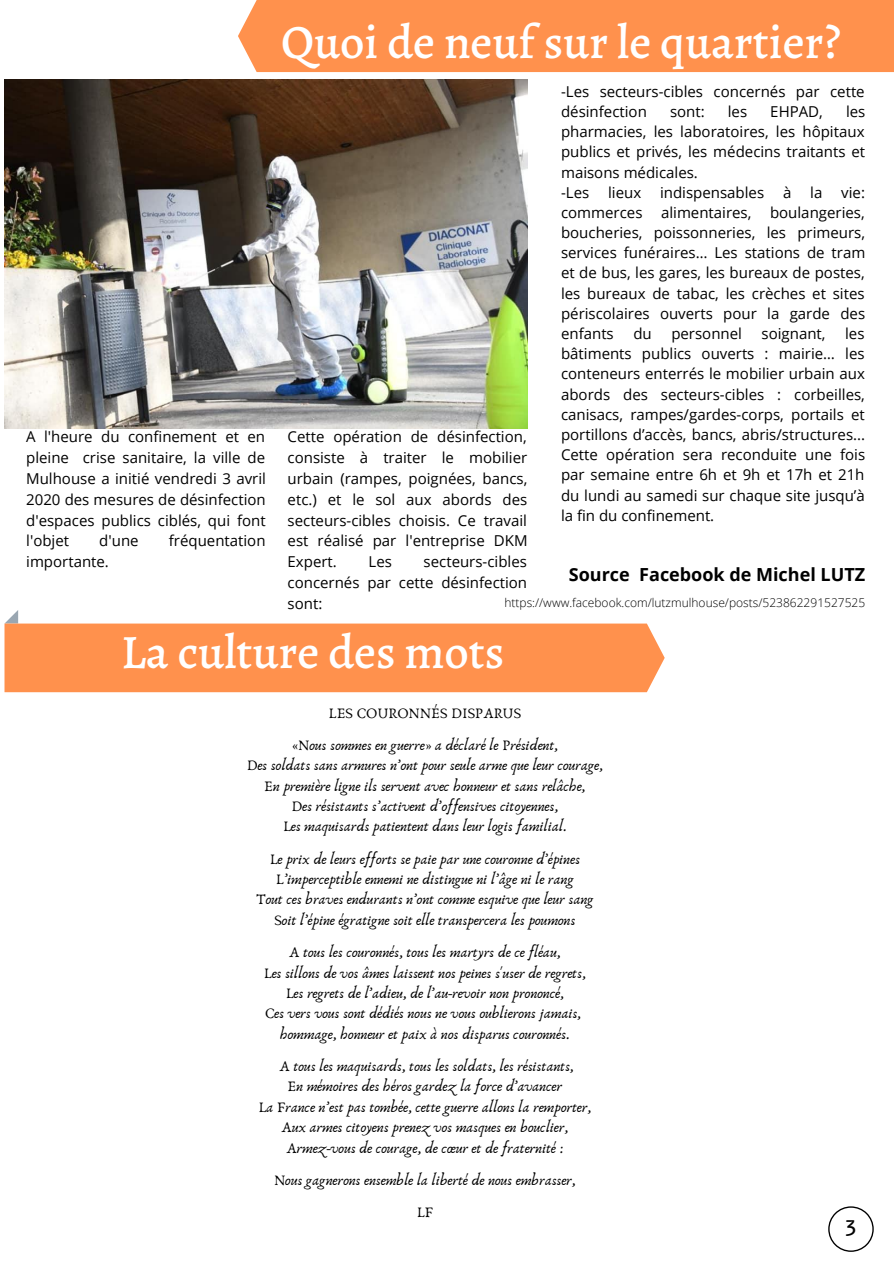
<style>
.page{position:relative;width:894px;height:1264px;background:#fff}
.page>*{position:absolute;margin:0;border:0;box-sizing:border-box;transform-origin:0 0}
.t1{font:500 48px "Alegreya";color:#fff}
.t2{font:21px "B612";color:#000}
.t3{font:700 18px "Open Sans";color:#000}
.t4{font:15px/20.2px "Open Sans";color:#000;text-align:justify}
.t5{font:15px/20.4px "Anaktoria";color:#000;text-align:center}
.t6{font:300 12px "Open Sans";color:#000}
</style>
<div class="page">
<svg style="left:828px;top:1206px;width:45px;height:45px"></svg>
<div style="left:238px;top:0;width:655px;height:72px;background:#ff914d"></div>
<svg style="left:5px;top:610px;width:13px;height:13px"></svg>
<div style="left:5px;top:623px;width:659px;height:69px;background:#ff914d"></div>
<img style="left:4px;top:79px;width:523px;height:349px">
<p class="t4" style="left:26px;top:426px;width:241px;line-height:20.9px">A l'heure du confinement et en pleine crise sanitaire, la ville de Mulhouse a initié vendredi 3 avril 2020 des mesures de désinfection d'espaces publics ciblés, qui font l'objet</p>
<p class="t4" style="left:99px;top:530px;width:41px">d'une</p>
<p class="t4" style="left:169px;top:530px;width:98px">fréquentation</p>
<p class="t4" style="left:26px;top:551px;width:84px">importante.</p>
<h1 class="t1" style="left:281px;top:9px;width:561px">Quoi de neuf sur le quartier?</h1>
<p class="t4" style="left:561px;top:81px;width:305px">-Les secteurs-cibles concernés par cette désinfection</p>
<p class="t4" style="left:561px;top:101px;width:306px;text-align:left;text-indent:285px">les pharmacies, les laboratoires, les hôpitaux publics et privés, les médecins traitants et maisons médicales.<br>-Les</p>
<p class="t4" style="left:669px;top:101px;width:36px">sont:</p>
<p class="t4" style="left:727px;top:101px;width:21px">les</p>
<p class="t4" style="left:770px;top:101px;width:54px">EHPAD,</p>
<p class="t4" style="left:608px;top:182px;width:35px">lieux</p>
<p class="t4" style="left:660px;top:182px;width:106px">indispensables</p>
<p class="t4" style="left:782px;top:182px;width:10px">à</p>
<p class="t4" style="left:810px;top:182px;width:14px">la</p>
<p class="t4" style="left:561px;top:182px;width:306px;text-indent:280px">vie: commerces alimentaires, boulangeries, boucheries, poissonneries, les primeurs, services funéraires… Les stations de tram et de bus, les gares, les bureaux de postes, les bureaux de tabac, les crèches et sites périscolaires ouverts pour la garde des enfants</p>
<p class="t4" style="left:561px;top:323px;width:305px;text-indent:284px">les bâtiments publics ouverts : mairie… les conteneurs enterrés le mobilier urbain aux abords des secteurs-cibles : corbeilles, canisacs, rampes/gardes-corps, portails et portillons d’accès, bancs, abris/structures...<br>Cette opération sera reconduite une fois par semaine entre 6h et 9h et 17h et 21h du lundi au samedi sur chaque site jusqu’à la fin du confinement.</p>
<p class="t4" style="left:633px;top:323px;width:20px">du</p>
<p class="t4" style="left:671px;top:323px;width:72px">personnel</p>
<p class="t4" style="left:761px;top:323px;width:65px">soignant,</p>
<p class="t4" style="left:287px;top:426px;width:241px;line-height:20.9px">Cette opération de désinfection, consiste à traiter le mobilier urbain (rampes, poignées, bancs, etc.) et le sol aux abords des secteurs-cibles choisis. Ce travail est réalisé par l'entreprise DKM Expert.</p>
<p class="t4" style="left:287px;top:551px;width:241px;line-height:20.9px;text-indent:136px">secteurs-cibles concernés par cette désinfection sont:</p>
<p class="t3" style="left:568px;top:561px;width:298px">Source Facebook de Michel LUTZ</p>
<p class="t4" style="left:368px;top:551px;width:25px">Les</p>
<p class="t6" style="left:504px;top:594px;width:362px">https://www.facebook.com/lutzmulhouse/posts/523862291527525</p>
<h1 class="t1" style="left:121px;top:619px;width:384px">La culture des mots</h1>
<p class="t5" style="left:291px;top:697px;width:268px;line-height:32.2px">LES COURONNÉS DISPARUS<br>«Nous sommes en guerre» a déclaré le Président,</p>
<p class="t5" style="left:247px;top:755px;width:358px">Des soldats sans armures n’ont pour seule arme que leur courage, En première ligne ils servent avec honneur et sans relâche,<br>Des résistants s’activent d’offensives citoyennes,<br>Les maquisards patientent dans leur logis familial.</p>
<p class="t5" style="left:256px;top:849px;width:339px">Le prix de leurs efforts se paie par une couronne d’épines L’imperceptible ennemi ne distingue ni l’âge ni le rang<br>Tout ces braves endurants n’ont comme esquive que leur sang Soit l’épine égratigne soit elle transpercera les poumons</p>
<p class="t5" style="left:264px;top:942px;width:323px">A tous les couronnés, tous les martyrs de ce fléau,<br>Les sillons de vos âmes laissent nos peines s'user de regrets, Les regrets de l’adieu, de l’au-revoir non prononcé,<br>Ces vers vous sont dédiés nous ne vous oublierons jamais, hommage, honneur et paix à nos disparus couronnés.</p>
<p class="t5" style="left:258px;top:1056px;width:334px">A tous les maquisards, tous les soldats, les résistants,<br>En mémoires des héros gardez la force d’avancer<br>La France n’est pas tombée, cette guerre allons la remporter, Aux armes citoyens prenez vos masques en bouclier, Armez-vous de courage, de cœur et de fraternité :</p>
<p class="t5" style="left:274px;top:1164px;width:303px;line-height:32.2px">Nous gagnerons ensemble la liberté de nous embrasser,<br>LF</p>
<h2 class="t2" style="left:843px;top:1215px;width:15px">3</h2>
</div>
